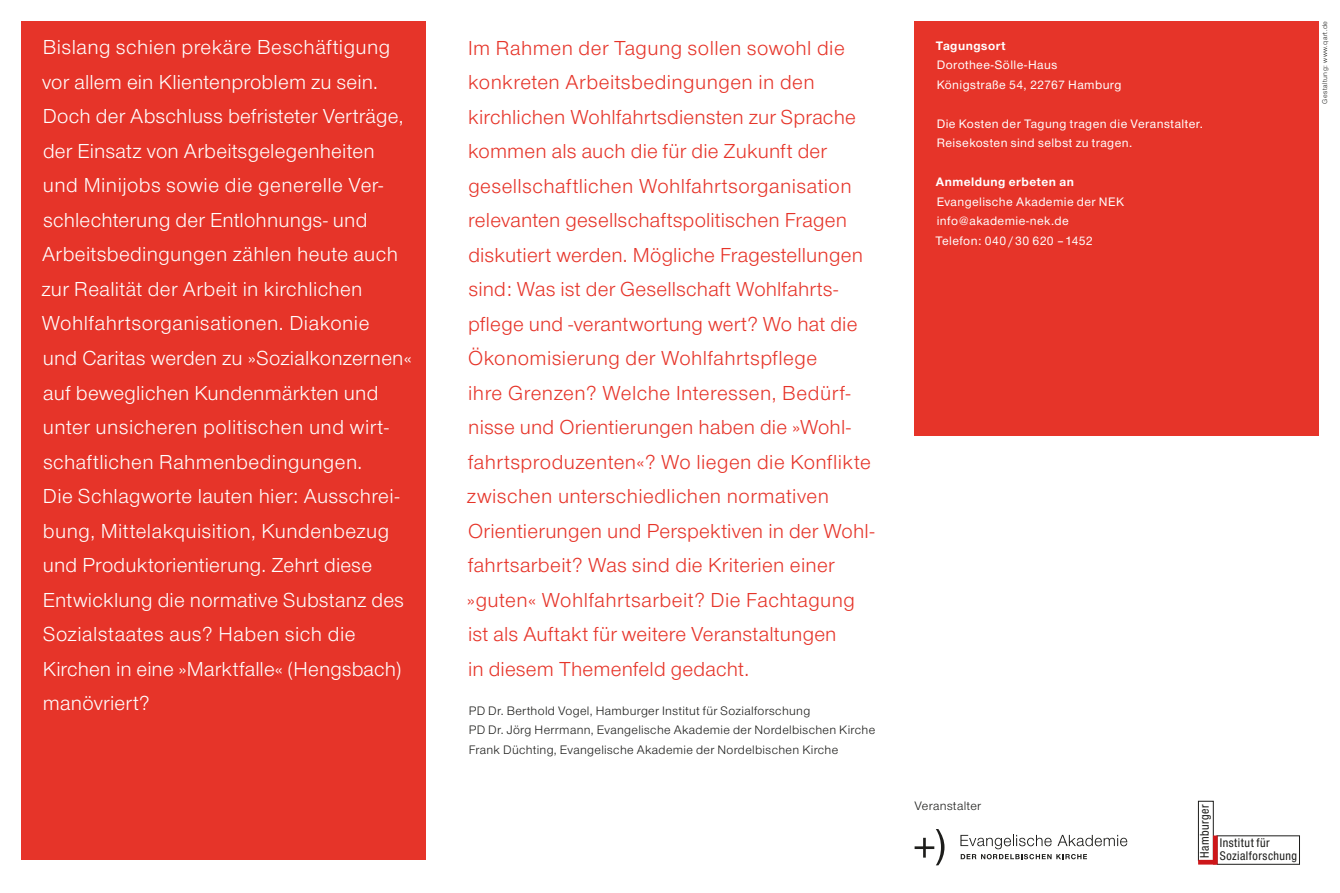
<style>
.page{position:relative;width:1340px;height:893px;background:#fff}
.page>*{position:absolute;margin:0;border:0;box-sizing:border-box;transform-origin:0 0}
.t1{font:21px/34.5px "Nordelbica";letter-spacing:.015em;color:#e63429}
.t2{font:21px/34.5px "Nordelbica";letter-spacing:.015em;color:#fff}
.t3{font:500 12.75px/19.5px "Nordelbica";letter-spacing:.035em;color:#fff}
.t4{font:12.75px/19.5px "Nordelbica";letter-spacing:.025em;color:#1d1d1b}
.t5{font:700 12.75px "Nordelbica";letter-spacing:.04em;color:#fff}
.t6{font:condensed 12px/12.5px "Helvetica Neue";letter-spacing:.035em;color:#1d1d1b}
.t7{font:7.2px "Nordelbica";letter-spacing:.06em;color:#1d1d1b}
</style>
<div class="page">
<div style="left:21px;top:21px;width:404px;height:838px;background:#e63429"></div>
<svg style="left:960px;top:835px;width:167px;height:24px"></svg>
<svg style="left:914px;top:829px;width:30px;height:36px"></svg>
<div style="left:914px;top:21px;width:404px;height:415px;background:#e63429"></div>
<div style="left:1198px;top:801px;width:15px;height:60px;border:1px solid #1d1d1b"></div>
<div style="left:1216px;top:835px;width:83px;height:30px;border:1px solid #1d1d1b"></div>
<div style="left:1212px;top:835px;width:5px;height:30px;background:#cd171a"></div>
<div style="left:1198px;top:860px;width:17px;height:5px;background:#cd171a"></div>
<p class="t2" style="left:41px;top:30px;width:372px">Bislang schien prekäre Beschäftigung vor allem ein Klientenproblem zu sein.<br>Doch der Abschluss befristeter Verträge, der Einsatz von Arbeitsgelegenheiten und Minijobs sowie die generelle Ver&shy;schlechterung der Entlohnungs- und Arbeitsbedingungen zählen heute auch zur Realität der Arbeit in kirchlichen Wohlfahrtsorganisationen. Diakonie<br>und Caritas werden zu »Sozialkonzernen« auf beweglichen Kundenmärkten und unter unsicheren politischen und wirt&shy;schaftlichen Rahmenbedingungen.<br>Die Schlagworte lauten hier: Ausschrei&shy;bung, Mittelakquisition, Kundenbezug und Produktorientierung. Zehrt diese Entwicklung die normative Substanz des Sozialstaates aus? Haben sich die Kirchen in eine »Marktfalle« (Hengsbach) manövriert?</p>
<p class="t1" style="left:467px;top:31px;width:409px">Im Rahmen der Tagung sollen sowohl die konkreten Arbeitsbedingungen in den kirchlichen Wohlfahrtsdiensten zur Sprache kommen als auch die für die Zukunft der gesellschaftlichen Wohlfahrtsorganisation relevanten gesellschaftspolitischen Fragen diskutiert werden. Mögliche Fragestellungen sind: Was ist der Gesellschaft Wohlfahrts&shy;pflege und -verantwortung wert? Wo hat die Ökonomisierung der Wohlfahrtspflege<br>ihre Grenzen? Welche Interessen, Bedürf&shy;nisse und Orientierungen haben die »Wohl&shy;fahrtsproduzenten«? Wo liegen die Konflikte zwischen unterschiedlichen normativen Orientierungen und Perspektiven in der Wohl&shy;fahrtsarbeit? Was sind die Kriterien einer »guten« Wohlfahrtsarbeit? Die Fachtagung ist als Auftakt für weitere Veranstaltungen<br>in diesem Themenfeld gedacht.</p>
<p class="t4" style="left:468px;top:701px;width:408px">PD Dr. Berthold Vogel, Hamburger Institut für Sozialforschung<br>PD Dr. Jörg Herrmann, Evangelische Akademie der Nordelbischen Kirche<br>Frank Düchting, Evangelische Akademie der Nordelbischen Kirche</p>
<p class="t5" style="left:936px;top:38px;width:71px">Tagungsort</p>
<p class="t3" style="left:936px;top:55px;width:186px">Dorothee-Sölle-Haus<br>Königstraße 54, 22767 Hamburg</p>
<p class="t3" style="left:936px;top:114px;width:268px">Die Kosten der Tagung tragen die Veranstalter.<br>Reisekosten sind selbst zu tragen.</p>
<p class="t5" style="left:935px;top:174px;width:140px">Anmeldung erbeten an</p>
<p class="t3" style="left:935px;top:192px;width:190px">Evangelische Akademie der NEK info@akademie-nek.de<br>Telefon: 040 /30 620 – 1452</p>
<p class="t7" style="left:1320px;top:104px;width:84px;rotate:-90deg">Gestaltung: www.qart.de</p>
<p class="t4" style="left:914px;top:796px;width:68px">Veranstalter</p>
<p class="t6" style="left:1198px;top:858px;width:55px;rotate:-90deg">Hamburger</p>
<p class="t6" style="left:1219px;top:837px;width:79px">Institut für<br>Sozialforschung</p>
</div>
